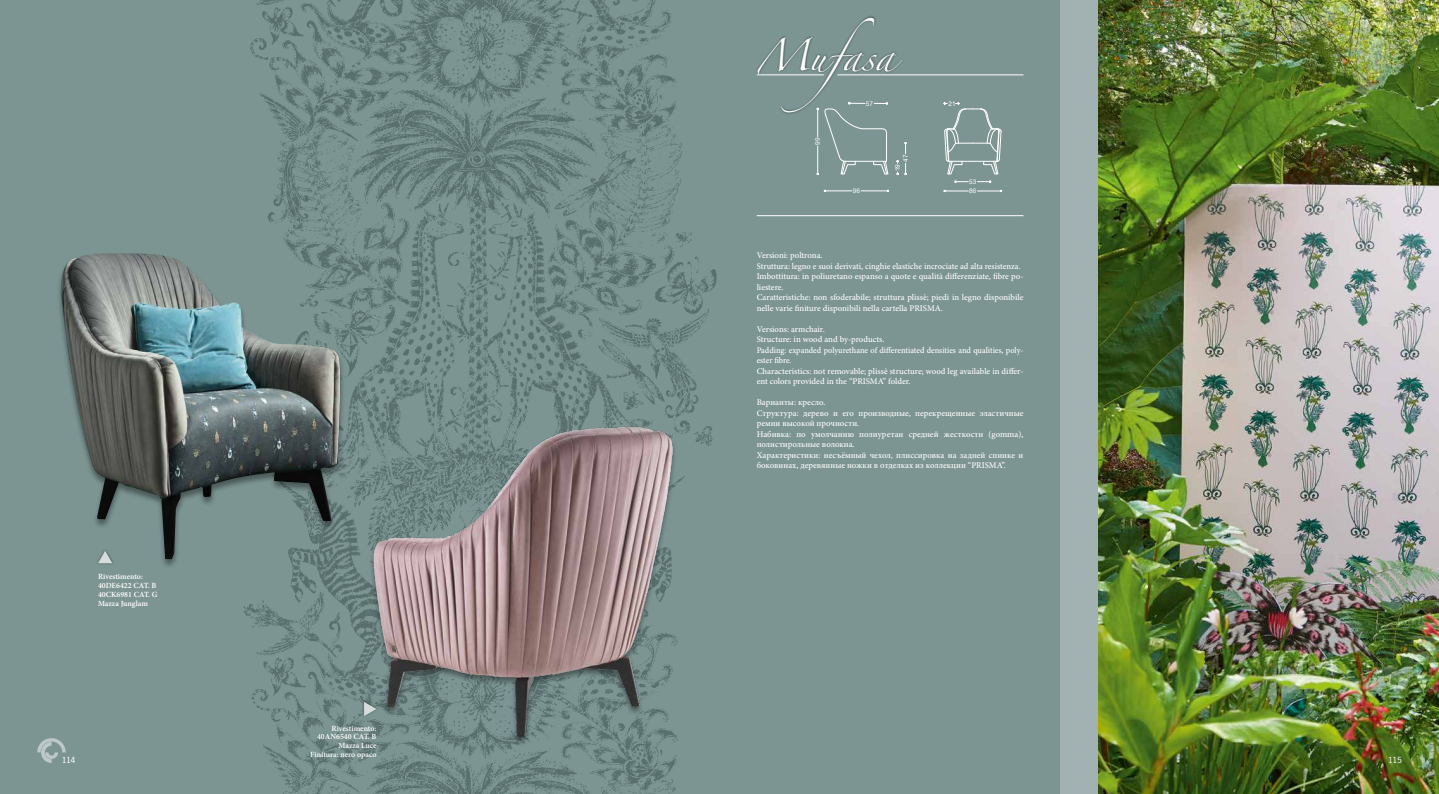
<style>
.page{position:relative;width:1439px;height:794px;background:#7c9593}
.page>*{position:absolute;margin:0;border:0;box-sizing:border-box;transform-origin:0 0}
.t1{font:28px "Zapfino";color:#fff}
.t2{font:500 8.75px/10.5px "Minion Pro";color:#fff}
.t3{font:8.75px "Linotype Gothic W01";color:#fff}
.t4{font:600 7.88px/8.8px "Minion Pro";color:#fff;text-align:right}
.t5{font:6.39px "Arial";color:#fff}
</style>
<div class="page">
<img style="left:244px;top:0;width:473px;height:794px">
<img style="left:1098px;top:0;width:341px;height:794px">
<hr style="left:756px;top:215px;width:267px;height:1px;background:#fff">
<img style="left:360px;top:397px;width:341px;height:354px">
<div style="left:1060px;top:0;width:38px;height:794px;background:#a2b1b1"></div>
<div style="left:56px;top:252px;width:289px;height:317px;background:#000;opacity:.4"></div>
<img style="left:61px;top:253px;width:281px;height:306px">
<div style="left:361px;top:699px;width:18px;height:19px;background:#000;opacity:.4"></div>
<svg style="left:364px;top:702px;width:12px;height:14px"></svg>
<div style="left:96px;top:548px;width:19px;height:18px;background:#7c9391"></div>
<svg style="left:98px;top:551px;width:14px;height:12px"></svg>
<hr style="left:837px;top:74px;width:186px;height:1px;background:#fff">
<div style="left:755px;top:15px;width:150px;height:100px;background:#000;opacity:.6"></div>
<svg style="left:817px;top:146px;width:1px;height:29px"></svg>
<svg style="left:817px;top:108px;width:1px;height:29px"></svg>
<svg style="left:944px;top:190px;width:24px;height:2px"></svg>
<svg style="left:977px;top:190px;width:25px;height:2px"></svg>
<svg style="left:824px;top:190px;width:28px;height:2px"></svg>
<svg style="left:861px;top:190px;width:28px;height:2px"></svg>
<svg style="left:904px;top:142px;width:2px;height:12px"></svg>
<svg style="left:904px;top:163px;width:2px;height:12px"></svg>
<svg style="left:954px;top:181px;width:14px;height:2px"></svg>
<svg style="left:977px;top:181px;width:14px;height:2px"></svg>
<svg style="left:944px;top:103px;width:57px;height:71px"></svg>
<svg style="left:37px;top:738px;width:29px;height:25px"></svg>
<svg style="left:824px;top:101px;width:64px;height:74px"></svg>
<h1 class="t1" style="left:757px;top:44px;width:165px">Mufasa</h1>
<p class="t5" style="left:813px;top:145px;width:9px;rotate:-90deg">99</p>
<p class="t5" style="left:901px;top:162px;width:9px;rotate:-90deg">47</p>
<p class="t5" style="left:893px;top:171px;width:9px;rotate:-90deg">19</p>
<p class="t5" style="left:948px;top:99px;width:9px">21</p>
<p class="t5" style="left:969px;top:177px;width:9px">53</p>
<p class="t5" style="left:853px;top:186px;width:9px">96</p>
<p class="t5" style="left:969px;top:187px;width:9px">86</p>
<p class="t4" style="left:98px;top:572px;width:61px;text-align:left">Rivestimento:<br>40DE6422 CAT. B<br>40CK6981 CAT. G<br>Mazza Junglam</p>
<p class="t2" style="left:756px;top:250px;width:268px">Versioni: poltrona.<br>Struttura: legno e suoi derivati, cinghie elastiche incrociate ad alta resistenza.<br>Imbottitura: in poliuretano espanso a quote e qualità differenziate, fibre po&shy;liestere.<br>Caratteristiche: non sfoderabile; struttura plissè; piedi in legno disponibile nelle varie finiture disponibili nella cartella PRISMA.</p>
<p class="t2" style="left:756px;top:324px;width:268px">Versions: armchair.<br>Structure: in wood and by-products.<br>Padding: expanded polyurethane of differentiated densities and qualities, poly&shy;ester fibre.<br>Characteristics: not removable; plissè structure; wood leg available in differ&shy;ent colors provided in the “PRISMA” folder.</p>
<p class="t2" style="left:756px;top:397px;width:268px">Варианты: кресло.<br>Структура: дерево и его производные, перекрещенные эластичные ремни высокой прочности.<br>Набивка: по умолчанию полиуретан средней жесткости (gomma), полистирольные волокна.<br>Характеристики: несъёмный чехол, плиссировка на задней спинке и боковинах, деревянные ножки в отделках из коллекции “PRISMA”.</p>
<p class="t4" style="left:310px;top:723px;width:68px">Rivestimento:<br>40AN6540 CAT. B<br>Mazza Luce<br>Finitura: nero opaco</p>
<p class="t3" style="left:62px;top:755px;width:15px">114</p>
<p class="t3" style="left:1388px;top:755px;width:15px">115</p>
</div>
